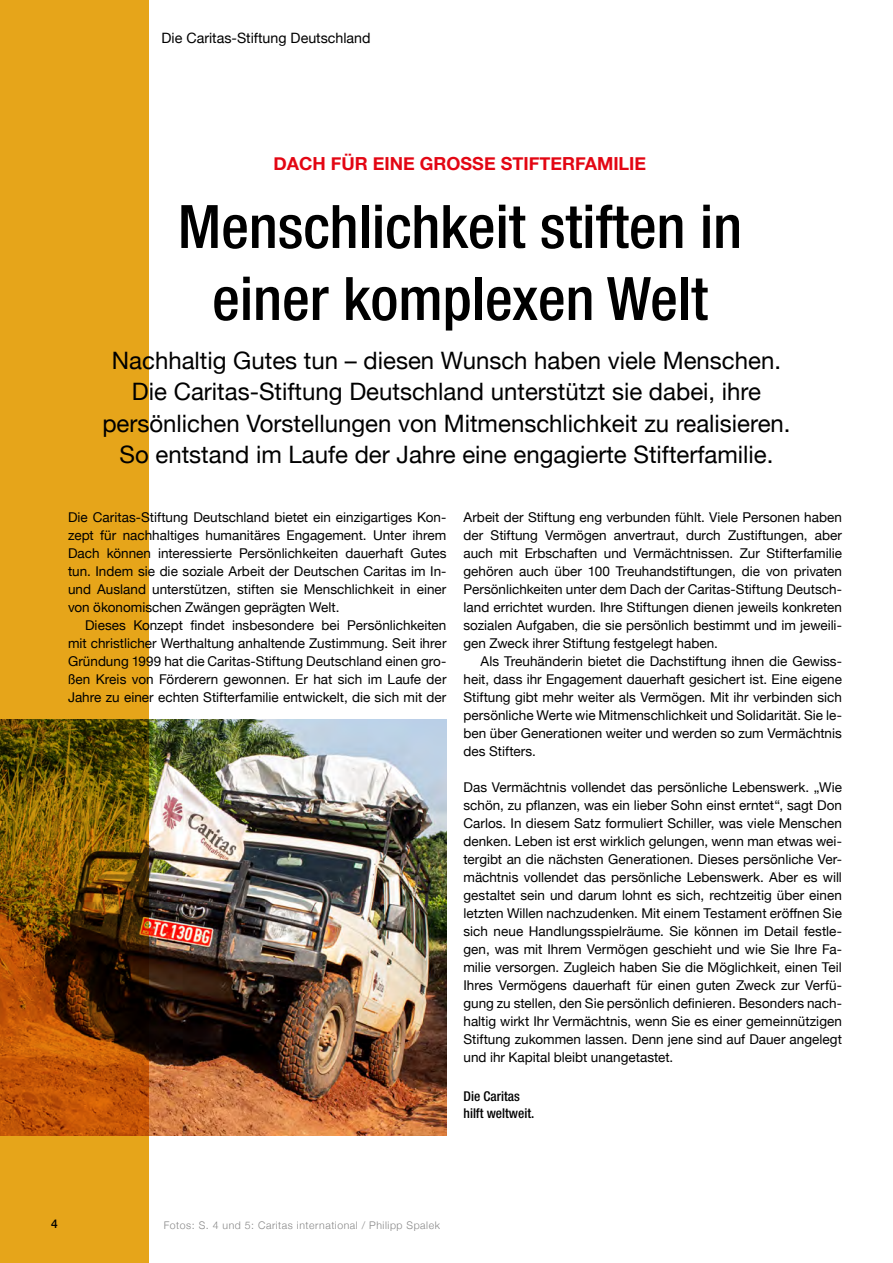
<style>
.page{position:relative;width:893px;height:1263px;background:#fff}
.page>*{position:absolute;margin:0;border:0;box-sizing:border-box;transform-origin:0 0}
.t1{font:500 condensed 60px/72px "Helvetica Neue";color:#000;text-align:center}
.t2{font:24px/31.5px "Helvetica Neue";color:#000;text-align:center}
.t3{font:700 18px "Helvetica Neue";color:#e30613}
.t4{font:14.25px "Helvetica Neue";color:#000}
.t5{font:13.5px/18px "Helvetica Neue";color:#000;text-align:justify}
.t6{font:500 condensed 13.5px/16.5px "Helvetica Neue";color:#000}
.t7{font:500 12px "Helvetica Neue";color:#000}
.t8{font:300 10.5px "Helvetica Neue";letter-spacing:.05em;color:#878787}
</style>
<div class="page">
<img style="left:149px;top:719px;width:297px;height:416px">
<svg style="left:0;top:0;width:149px;height:1263px;background:#c38613"></svg>
<p class="t4" style="left:162px;top:28px;width:211px">Die Caritas-Stiftung Deutschland</p>
<h3 class="t3" style="left:274px;top:149px;width:374px">DACH FÜR EINE GROSSE STIFTERFAMILIE</h3>
<h1 class="t1" style="left:178px;top:190px;width:566px">Menschlichkeit stiften in einer komplexen Welt</h1>
<p class="t2" style="left:102px;top:346px;width:690px">Nachhaltig Gutes tun – diesen Wunsch haben viele Menschen.<br>Die Caritas-Stiftung Deutschland unterstützt sie dabei, ihre persönlichen Vorstellungen von Mitmenschlichkeit zu realisieren.<br>So entstand im Laufe der Jahre eine engagierte Stifterfamilie.</p>
<p class="t5" style="left:68px;top:509px;width:380px">Die Caritas-Stiftung Deutschland bietet ein einzigartiges Kon&shy;zept für nachhaltiges humanitäres Engagement. Unter ihrem Dach können interessierte Persönlichkeiten dauerhaft Gutes tun. Indem sie die soziale Arbeit der Deutschen Caritas im In&shy;und Ausland unterstützen, stiften sie Menschlichkeit in einer von ökonomischen Zwängen geprägten Welt.</p>
<p class="t5" style="left:68px;top:617px;width:380px;text-indent:17px">Dieses Konzept findet insbesondere bei Persönlichkeiten mit christlicher Werthaltung anhaltende Zustimmung. Seit ihrer Gründung 1999 hat die Caritas-Stiftung Deutschland einen gro&shy;ßen Kreis von Förderern gewonnen. Er hat sich im Laufe der Jahre zu einer echten Stifterfamilie entwickelt, die sich mit der</p>
<p class="t5" style="left:463px;top:509px;width:380px">Arbeit der Stiftung eng verbunden fühlt. Viele Personen haben der Stiftung Vermögen anvertraut, durch Zustiftungen, aber auch mit Erbschaften und Vermächtnissen. Zur Stifterfamilie gehören auch über 100 Treuhandstiftungen, die von privaten Persönlichkeiten unter dem Dach der Caritas-Stiftung Deutsch&shy;land errichtet wurden. Ihre Stiftungen dienen jeweils konkreten sozialen Aufgaben, die sie persönlich bestimmt und im jeweili&shy;gen Zweck ihrer Stiftung festgelegt haben.</p>
<p class="t5" style="left:463px;top:653px;width:380px;text-indent:17px">Als Treuhänderin bietet die Dachstiftung ihnen die Gewiss&shy;heit, dass ihr Engagement dauerhaft gesichert ist. Eine eigene Stiftung gibt mehr weiter als Vermögen. Mit ihr verbinden sich persönliche Werte wie Mitmenschlichkeit und Solidarität. Sie le&shy;ben über Generationen weiter und werden so zum Vermächtnis des Stifters.</p>
<p class="t5" style="left:463px;top:779px;width:380px">Das Vermächtnis vollendet das persönliche Lebenswerk. „Wie schön, zu pflanzen, was ein lieber Sohn einst erntet“, sagt Don Carlos. In diesem Satz formuliert Schiller, was viele Menschen denken. Leben ist erst wirklich gelungen, wenn man etwas wei&shy;tergibt an die nächsten Generationen. Dieses persönliche Ver&shy;mächtnis vollendet das persönliche Lebenswerk. Aber es will gestaltet sein und darum lohnt es sich, rechtzeitig über einen letzten Willen nachzudenken. Mit einem Testament eröffnen Sie sich neue Handlungsspielräume. Sie können im Detail festle&shy;gen, was mit Ihrem Vermögen geschieht und wie Sie Ihre Fa&shy;milie versorgen. Zugleich haben Sie die Möglichkeit, einen Teil Ihres Vermögens dauerhaft für einen guten Zweck zur Verfü&shy;gung zu stellen, den Sie persönlich definieren. Besonders nach&shy;haltig wirkt Ihr Vermächtnis, wenn Sie es einer gemeinnützigen Stiftung zukommen lassen. Denn jene sind auf Dauer angelegt und ihr Kapital bleibt unangetastet.</p>
<p class="t6" style="left:463px;top:1088px;width:72px">Die Caritas hilft weltweit.</p>
<p class="t7" style="left:51px;top:1214px;width:8px">4</p>
<p class="t8" style="left:164px;top:1216px;width:278px">Fotos: S. 4 und 5: Caritas international / Philipp Spalek</p>
</div>
